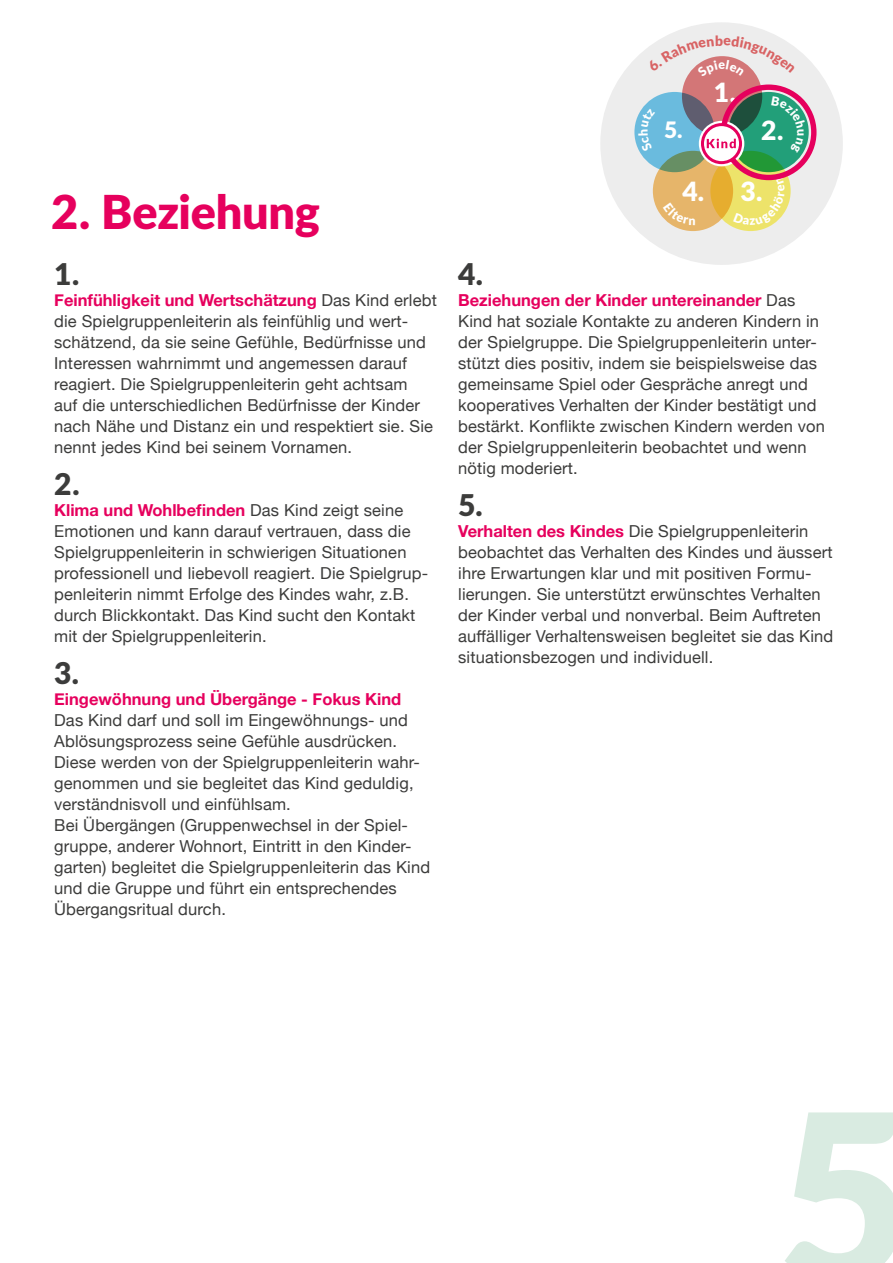
<style>
.page{position:relative;width:893px;height:1263px;background:#fff}
.page>*{position:absolute;margin:0;border:0;box-sizing:border-box;transform-origin:0 0}
.t1{font:900 230.4px "Lato";color:#d9ebe1}
.t2{font:900 46.8px "Lato";letter-spacing:-.005em;color:#e6005d}
.t3{font:900 30px "Lato";color:#3c3c3b}
.t4{font:900 26.55px "Lato";color:#fff}
.t5{font:900 22.65px "Lato";color:#fff}
.t6{font:16.5px/21px "Helvetica Neue";letter-spacing:.01em;color:#3c3c3b}
.t7{font:700 16.5px "Helvetica Neue";color:#e6005d}
.s1{font-weight:700;color:#e6005d}
</style>
<div class="page">
<div style="left:600px;top:22px;width:243px;height:243px;background:#ededed;border-radius:50%"></div>
<div style="left:728px;top:92px;width:81px;height:80px;background:#229f79;border-radius:50%"></div>
<svg style="left:682px;top:56px;width:80px;height:80px;background:#a76467"></svg>
<svg style="left:634px;top:92px;width:81px;height:80px;background:#69a8c7"></svg>
<svg style="left:653px;top:151px;width:80px;height:80px;background:#ceae69"></svg>
<svg style="left:710px;top:151px;width:81px;height:80px;background:#b5af48"></svg>
<svg style="left:699px;top:121px;width:45px;height:45px"></svg>
<div style="left:721px;top:85px;width:95px;height:95px;border:5px solid #e6005d;border-radius:50%"></div>
<svg style="left:702px;top:125px;width:38px;height:38px"></svg>
<div style="left:701px;top:123px;width:41px;height:41px;border:3px solid #e6005d;border-radius:50%"></div>
<svg style="left:707px;top:139px;width:29px;height:9px"></svg>
<svg style="left:733px;top:177px;width:52px;height:48px;background:#ecdc6d"></svg>
<svg style="left:663px;top:202px;width:32px;height:23px"></svg>
<svg style="left:638px;top:109px;width:17px;height:43px"></svg>
<svg style="left:647px;top:36px;width:148px;height:41px"></svg>
<svg style="left:786px;top:96px;width:20px;height:56px"></svg>
<h2 class="t2" style="left:51px;top:177px;width:270px">2. Beziehung</h2>
<h3 class="t3" style="left:54px;top:251px;width:27px">1.</h3>
<p class="t6" style="left:54px;top:291px;width:384px"><span class="s1">Feinfühligkeit und Wertschätzung</span> Das Kind erlebt die Spielgruppenleiterin als feinfühlig und wert&shy;schätzend, da sie seine Gefühle, Bedürfnisse und Interessen wahrnimmt und angemessen darauf reagiert. Die Spielgruppenleiterin geht achtsam<br>auf die unterschiedlichen Bedürfnisse der Kinder nach Nähe und Distanz ein und respektiert sie. Sie nennt jedes Kind bei seinem Vornamen.</p>
<h3 class="t3" style="left:54px;top:461px;width:27px">2.</h3>
<p class="t6" style="left:54px;top:501px;width:375px"><span class="s1">Klima und Wohlbefinden</span> Das Kind zeigt seine Emotionen und kann darauf vertrauen, dass die Spielgruppenleiterin in schwierigen Situationen professionell und liebevoll reagiert. Die Spielgrup&shy;penleiterin nimmt Erfolge des Kindes wahr, z.B. durch Blickkontakt. Das Kind sucht den Kontakt mit der Spielgruppenleiterin.</p>
<h3 class="t3" style="left:54px;top:650px;width:26px">3.</h3>
<p class="t7" style="left:54px;top:686px;width:348px">Eingewöhnung und Übergänge - Fokus Kind</p>
<p class="t6" style="left:54px;top:711px;width:377px">Das Kind darf und soll im Eingewöhnungs- und Ablösungsprozess seine Gefühle ausdrücken.<br>Diese werden von der Spielgruppenleiterin wahr&shy;genommen und sie begleitet das Kind geduldig, verständnisvoll und einfühlsam.<br>Bei Übergängen (Gruppenwechsel in der Spiel&shy;gruppe, anderer Wohnort, Eintritt in den Kinder&shy;garten) begleitet die Spielgruppenleiterin das Kind und die Gruppe und führt ein entsprechendes Übergangsritual durch.</p>
<h3 class="t5" style="left:664px;top:112px;width:20px">5.</h3>
<h3 class="t4" style="left:714px;top:73px;width:24px">1.</h3>
<h3 class="t4" style="left:761px;top:110px;width:24px">2.</h3>
<h3 class="t4" style="left:682px;top:171px;width:82px">4. 3.</h3>
<h3 class="t3" style="left:458px;top:251px;width:26px">4.</h3>
<p class="t6" style="left:458px;top:291px;width:368px"><span class="s1">Beziehungen der Kinder untereinander</span> Das Kind hat soziale Kontakte zu anderen Kindern in der Spielgruppe. Die Spielgruppenleiterin unter&shy;stützt dies positiv, indem sie beispielsweise das gemeinsame Spiel oder Gespräche anregt und kooperatives Verhalten der Kinder bestätigt und bestärkt. Konflikte zwischen Kindern werden von der Spielgruppenleiterin beobachtet und wenn nötig moderiert.</p>
<h3 class="t3" style="left:458px;top:482px;width:26px">5.</h3>
<p class="t6" style="left:458px;top:522px;width:377px"><span class="s1">Verhalten des Kindes</span> Die Spielgruppenleiterin beobachtet das Verhalten des Kindes und äussert ihre Erwartungen klar und mit positiven Formu&shy;lierungen. Sie unterstützt erwünschtes Verhalten der Kinder verbal und nonverbal. Beim Auftreten auffälliger Verhaltensweisen begleitet sie das Kind situationsbezogen und individuell.</p>
<h1 class="t1" style="left:777px;top:1023px;width:135px">5</h1>
</div>
